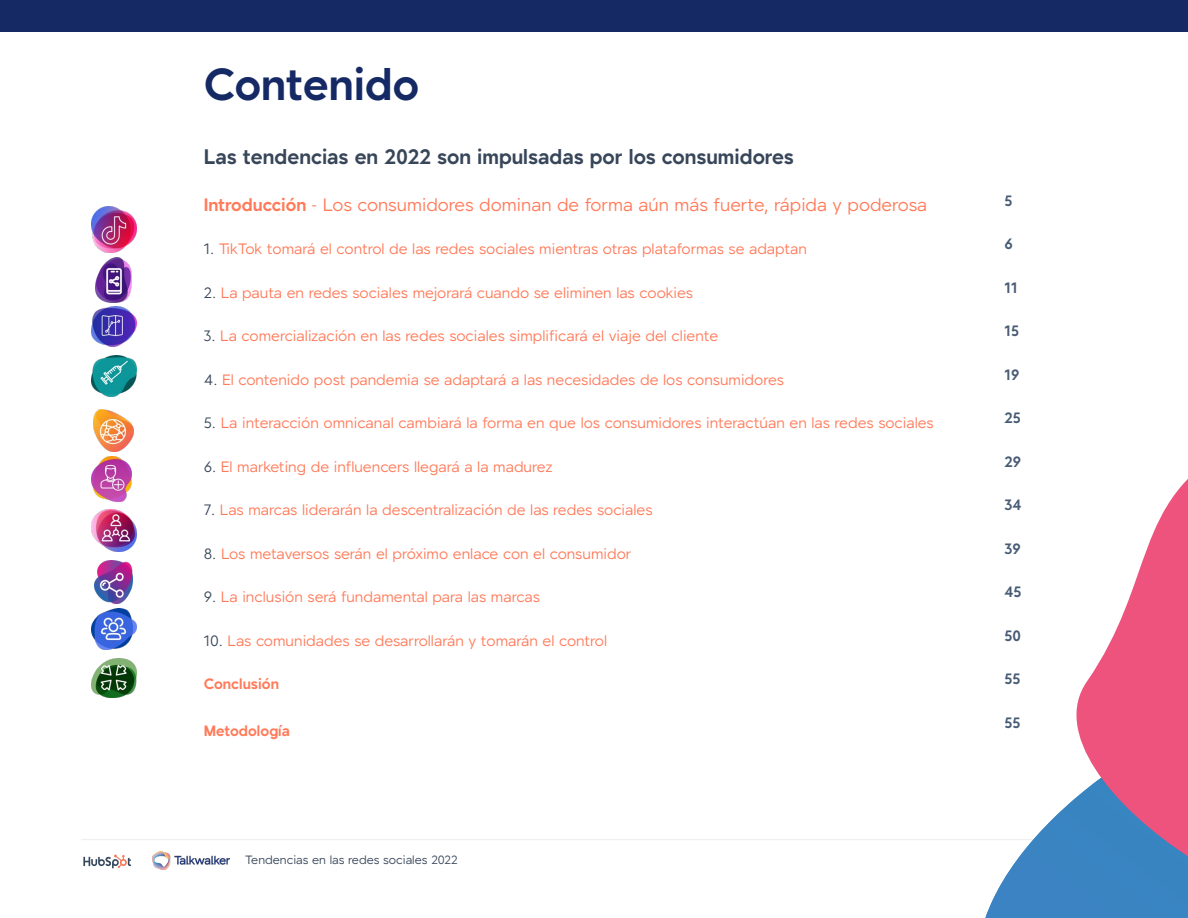
<style>
.page{position:relative;width:1188px;height:918px;background:#fff}
.page>*{position:absolute;margin:0;border:0;box-sizing:border-box;transform-origin:0 0}
.t1{font:700 45px "Forno";color:#152a65}
.t2{font:700 21px "Forno";color:#374659}
.t3{font:18px "Forno";color:#ff7a59}
.t4{font:15px "Forno";color:#ff7a59}
.t5{font:700 15px "Forno";color:#475b74}
.t6{font:700 15px "Forno";color:#ff7a59}
.t7{font:12px "Forno";color:#374659}
.s1{font-weight:700}
.s2{color:#374659}
</style>
<div class="page">
<hr style="left:81px;top:839px;width:1026px;height:1px;background:#efefef">
<img style="left:152px;top:851px;width:77px;height:19px">
<svg style="left:83px;top:854px;width:49px;height:15px"></svg>
<svg style="left:985px;top:860px;width:32px;height:58px"></svg>
<svg style="left:1017px;top:479px;width:171px;height:439px"></svg>
<div style="left:0;top:0;width:1188px;height:32px;background:#152a65"></div>
<img style="left:91px;top:207px;width:45px;height:45px">
<img style="left:91px;top:356px;width:45px;height:41px">
<img style="left:95px;top:561px;width:38px;height:42px">
<img style="left:96px;top:258px;width:36px;height:44px">
<img style="left:94px;top:410px;width:40px;height:41px">
<img style="left:91px;top:608px;width:45px;height:41px">
<img style="left:91px;top:658px;width:45px;height:40px">
<img style="left:91px;top:307px;width:45px;height:39px">
<img style="left:91px;top:509px;width:45px;height:42px">
<img style="left:91px;top:456px;width:40px;height:45px">
<h1 class="t1" style="left:204px;top:58px;width:217px">Contenido</h1>
<h2 class="t2" style="left:204px;top:144px;width:592px">Las tendencias en 2022 son impulsadas por los consumidores</h2>
<p class="t3" style="left:204px;top:194px;width:725px"><span class="s1">Introducción</span> - Los consumidores dominan de forma aún más fuerte, rápida y poderosa</p>
<p class="t4" style="left:204px;top:240px;width:605px"><span class="s2">1.</span> TikTok tomará el control de las redes sociales mientras otras plataformas se adaptan</p>
<p class="t4" style="left:204px;top:284px;width:491px"><span class="s2">2.</span> La pauta en redes sociales mejorará cuando se eliminen las cookies</p>
<p class="t4" style="left:204px;top:327px;width:516px"><span class="s2">3.</span> La comercialización en las redes sociales simplificará el viaje del cliente</p>
<p class="t4" style="left:204px;top:371px;width:582px"><span class="s2">4.</span> El contenido post pandemia se adaptará a las necesidades de los consumidores</p>
<p class="t4" style="left:204px;top:414px;width:732px"><span class="s2">5.</span> La interacción omnicanal cambiará la forma en que los consumidores interactúan en las redes sociales</p>
<p class="t4" style="left:204px;top:458px;width:350px"><span class="s2">6.</span> El marketing de influencers llegará a la madurez</p>
<p class="t4" style="left:204px;top:501px;width:450px"><span class="s2">7.</span> Las marcas liderarán la descentralización de las redes sociales</p>
<p class="t4" style="left:204px;top:545px;width:429px"><span class="s2">8.</span> Los metaversos serán el próximo enlace con el consumidor</p>
<p class="t4" style="left:204px;top:588px;width:338px"><span class="s2">9.</span> La inclusión será fundamental para las marcas</p>
<p class="t4" style="left:204px;top:632px;width:405px"><span class="s2">10.</span> Las comunidades se desarrollarán y tomarán el control</p>
<p class="t6" style="left:204px;top:675px;width:77px">Conclusión</p>
<p class="t6" style="left:204px;top:722px;width:88px">Metodología</p>
<p class="t7" style="left:245px;top:853px;width:214px">Tendencias en las redes sociales 2022</p>
<p class="t5" style="left:1005px;top:192px;width:9px">5</p>
<p class="t5" style="left:1005px;top:235px;width:10px">6</p>
<p class="t5" style="left:1005px;top:279px;width:15px">11</p>
<p class="t5" style="left:1005px;top:322px;width:16px">15</p>
<p class="t5" style="left:1005px;top:366px;width:16px">19</p>
<p class="t5" style="left:1005px;top:409px;width:18px">25</p>
<p class="t5" style="left:1005px;top:453px;width:18px">29</p>
<p class="t5" style="left:1005px;top:496px;width:18px">34</p>
<p class="t5" style="left:1005px;top:540px;width:18px">39</p>
<p class="t5" style="left:1005px;top:583px;width:18px">45</p>
<p class="t5" style="left:1005px;top:627px;width:18px">50</p>
<p class="t5" style="left:1005px;top:670px;width:17px">55</p>
<p class="t5" style="left:1005px;top:714px;width:17px">55</p>
</div>
